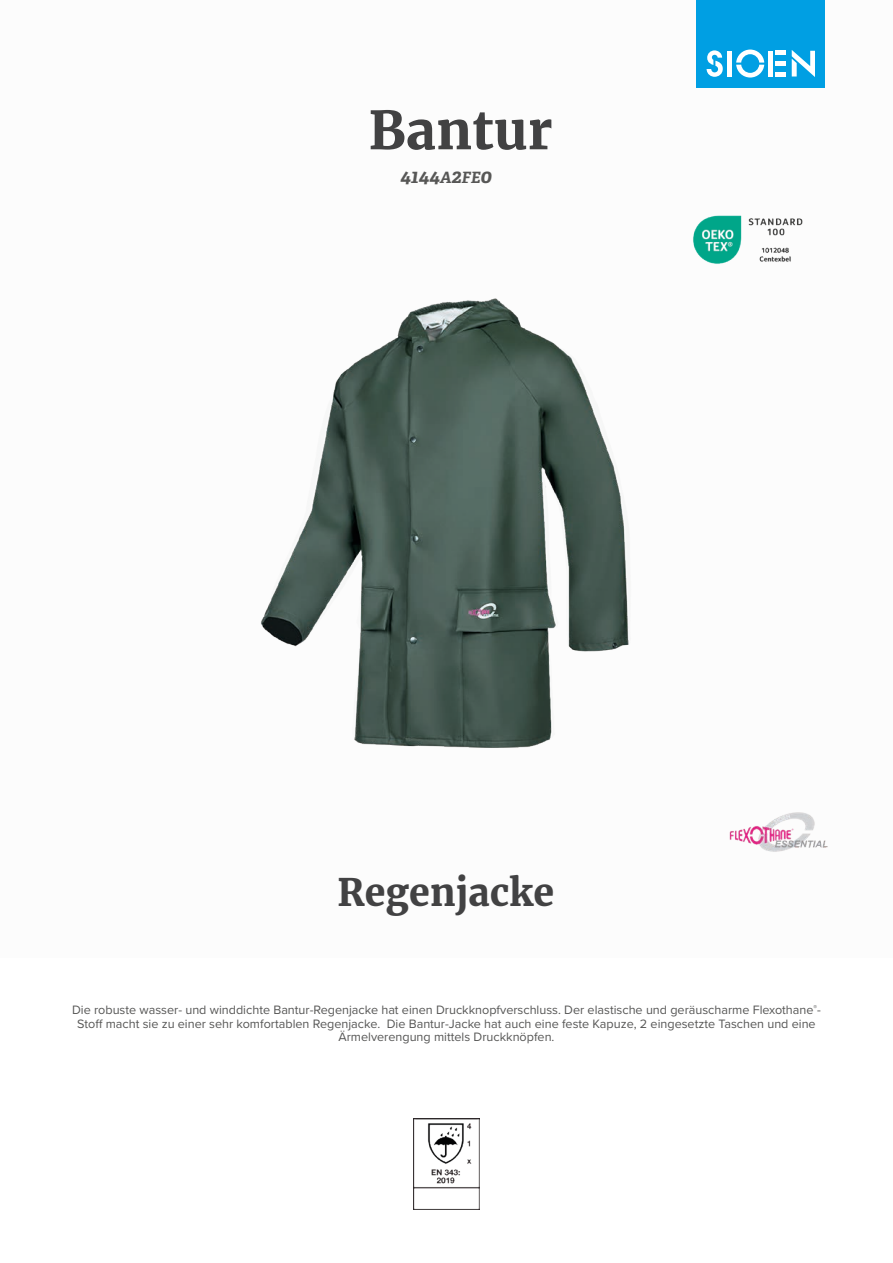
<style>
.page{position:relative;width:893px;height:1263px;background:#fff}
.page>*{position:absolute;margin:0;border:0;box-sizing:border-box;transform-origin:0 0}
.t1{font:700 52.5px "Merriweather";color:#424243}
.t2{font:700 37.5px "Merriweather";color:#424243}
.t3{font:italic 700 19.5px "Adelle";color:#575756}
.t4{font:12.6px/13.6px "Proxima Nova";color:#575756;text-align:center}
.s1{font-size:15.6px}
</style>
<div class="page">
<div style="left:697px;top:0;width:128px;height:88px;background:#009fe3"></div>
<svg style="left:707px;top:50px;width:16px;height:27px"></svg>
<svg style="left:736px;top:50px;width:28px;height:28px"></svg>
<div style="left:727px;top:51px;width:5px;height:26px;background:#fff"></div>
<div style="left:768px;top:51px;width:5px;height:26px;background:#fff"></div>
<div style="left:775px;top:72px;width:11px;height:5px;background:#fff"></div>
<div style="left:775px;top:61px;width:11px;height:5px;background:#fff"></div>
<hr style="left:775px;top:51px;width:11px;height:4px;background:#fff">
<svg style="left:792px;top:50px;width:23px;height:27px"></svg>
<img style="left:729px;top:812px;width:99px;height:40px">
<img style="left:693px;top:215px;width:110px;height:49px">
<img style="left:413px;top:1118px;width:67px;height:92px">
<img style="left:261px;top:298px;width:368px;height:450px">
<h1 class="t1" style="left:369px;top:95px;width:185px">Bantur</h1>
<h3 class="t3" style="left:400px;top:164px;width:93px">4144<span class="s1">A</span>2<span class="s1">FE</span>0</h3>
<h2 class="t2" style="left:338px;top:867px;width:218px">Regenjacke</h2>
<p class="t4" style="left:72px;top:1002px;width:750px">Die robuste wasser- und winddichte Bantur-Regenjacke hat einen Druckknopfverschluss. Der elastische und geräuscharme Flexothane<sup>®</sup>-<br>Stoff macht sie zu einer sehr komfortablen Regenjacke. Die Bantur-Jacke hat auch eine feste Kapuze, 2 eingesetzte Taschen und eine<br>Ärmelverengung mittels Druckknöpfen.</p>
</div>
